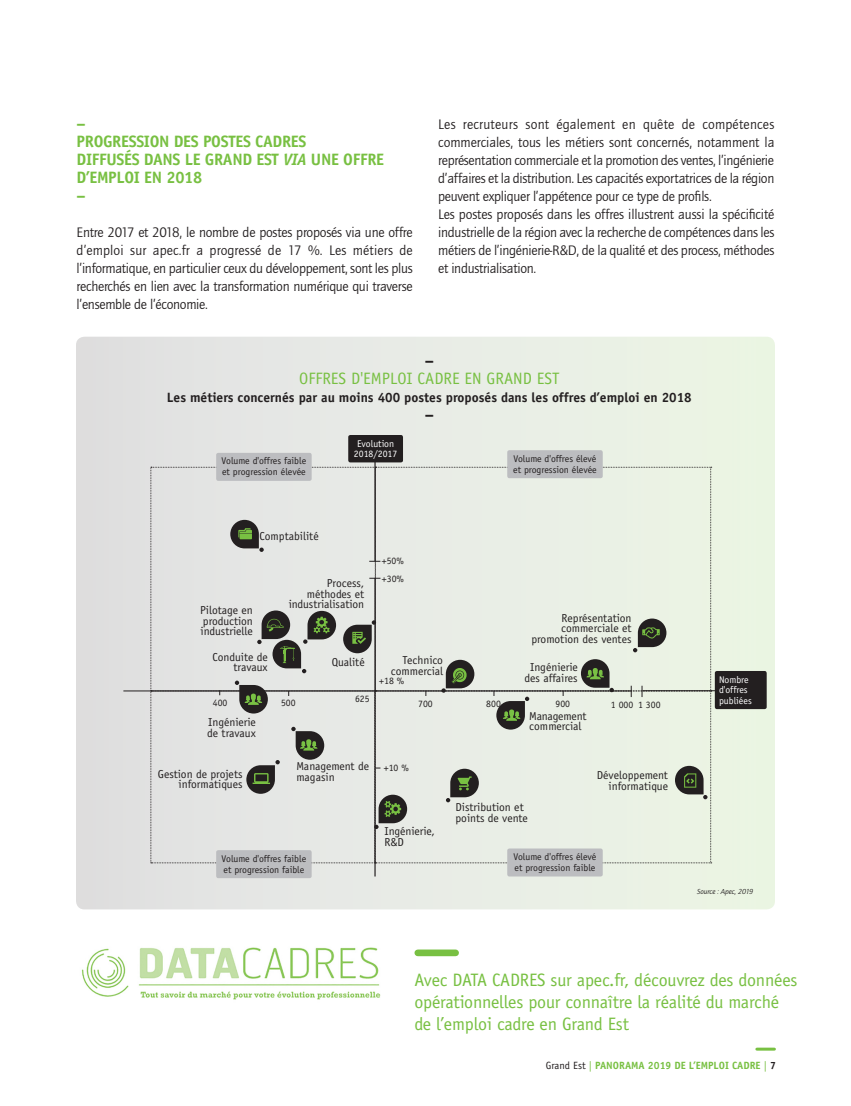
<style>
.page{position:relative;width:851px;height:1106px;background:#fff}
.page>*{position:absolute;margin:0;border:0;box-sizing:border-box;transform-origin:0 0}
.t1{font:18px/21.6px "Officina Sans";letter-spacing:-.01em;color:#78c042}
.t2{font:700 16.5px/18px "Officina Sans";letter-spacing:-.02em;color:#78c042}
.t3{font:16.5px "Officina Sans";color:#78c042}
.t4{font:700 16.5px "Officina Sans";color:#231f20}
.t5{font:14.25px/18px "Quay Itc T";letter-spacing:-.02em;color:#231f20;text-align:justify}
.t6{font:700 13.5px "Officina Sans";color:#231f20}
.t7{font:11.55px/10.8px "Officina Sans";color:#231f20;text-align:right}
.t8{font:700 10.5px "Officina Sans";color:#78c042}
.t9{font:9.75px/10.8px "Officina Sans";color:#231f20}
.t10{font:9.75px/10.8px "Officina Sans";color:#fff}
.t11{font:italic 7.5px "Quay Itc T";color:#231f20}
.s1{font-style:italic}
.s2{font-weight:400;color:#231f20}
.s3{font-weight:400}
.s4{color:#231f20}
</style>
<div class="page">
<hr style="left:756px;top:1047px;width:18px;height:3px;background:#78c042">
<div style="left:76px;top:337px;width:698px;height:572px;background:linear-gradient(to right,#e1dfe2,#edf6e5);border-radius:9px"></div>
<div style="left:216px;top:453px;width:95px;height:28px;background:#bcbdc0;border-radius:2px"></div>
<div style="left:216px;top:850px;width:95px;height:28px;background:#bcbdc0;border-radius:2px"></div>
<div style="left:417px;top:949px;width:38px;height:7px;background:#78c042"></div>
<img style="left:81px;top:947px;width:300px;height:53px">
<hr style="left:123px;top:690px;width:508px;height:1px;background:#231f20">
<hr style="left:642px;top:690px;width:87px;height:1px;background:#231f20">
<div style="left:507px;top:450px;width:95px;height:28px;background:#bcbdc0;border-radius:2px"></div>
<div style="left:507px;top:848px;width:95px;height:28px;background:#bcbdc0;border-radius:2px"></div>
<div style="left:714px;top:671px;width:52px;height:38px;background:#231f20;border-radius:2px"></div>
<hr style="left:374px;top:578px;width:1px;height:298px;background:#231f20">
<hr style="left:374px;top:449px;width:1px;height:112px;background:#231f20">
<svg style="left:150px;top:467px;width:561px;height:396px;background:#dbdfd9"></svg>
<div style="left:348px;top:435px;width:55px;height:27px;background:#231f20;border-radius:2px"></div>
<p class="t2" style="left:77px;top:114px;width:309px">–<br>PROGRESSION DES POSTES CADRES<br>DIFFUSÉS DANS LE GRAND EST <span class="s1">VIA</span> UNE OFFRE<br>D’EMPLOI EN 2018<br>–</p>
<p class="t5" style="left:77px;top:223px;width:338px">Entre 2017 et 2018, le nombre de postes proposés via une offre d’emploi sur apec.fr a progressé de 17 %. Les métiers de l’informatique, en particulier ceux du développement, sont les plus recherchés en lien avec la transformation numérique qui traverse l’ensemble de l’économie.</p>
<p class="t5" style="left:438px;top:115px;width:337px;text-align:left">Les recruteurs sont également en quête de compétences commerciales, tous les métiers sont concernés, notamment la représentation commerciale et la promotion des ventes, l’ingénierie d’affaires et la distribution. Les capacités exportatrices de la région peuvent expliquer l’appétence pour ce type de profils.<br>Les postes proposés dans les offres illustrent aussi la spécificité industrielle de la région avec la recherche de compétences dans les métiers de l’ingénierie-R&amp;D, de la qualité et des process, méthodes et industrialisation.</p>
<p class="t4" style="left:424px;top:350px;width:11px">–</p>
<p class="t3" style="left:299px;top:368px;width:262px">OFFRES D'EMPLOI CADRE EN GRAND EST</p>
<p class="t6" style="left:167px;top:388px;width:526px">Les métiers concernés par au moins 400 postes proposés dans les offres d’emploi en 2018</p>
<p class="t4" style="left:424px;top:404px;width:11px">–</p>
<p class="t9" style="left:221px;top:456px;width:86px">Volume d'offres faible et progression élevée</p>
<p class="t7" style="left:259px;top:530px;width:61px">Comptabilité</p>
<p class="t10" style="left:354px;top:438px;width:45px;text-align:center">Evolution<br>2018/2017</p>
<p class="t9" style="left:382px;top:555px;width:24px">+50%</p>
<p class="t7" style="left:200px;top:604px;width:54px;text-align:justify">Pilotage en production industrielle</p>
<p class="t7" style="left:212px;top:651px;width:57px">Conduite de travaux</p>
<p class="t7" style="left:288px;top:577px;width:77px">Process, méthodes et industrialisation</p>
<p class="t9" style="left:382px;top:573px;width:24px">+30%</p>
<p class="t7" style="left:332px;top:656px;width:34px">Qualité</p>
<p class="t7" style="left:391px;top:654px;width:54px">Technico commercial</p>
<p class="t9" style="left:379px;top:675px;width:26px">+18 %</p>
<p class="t9" style="left:513px;top:453px;width:85px">Volume d'offres élevé et progression élevée</p>
<p class="t7" style="left:531px;top:612px;width:102px">Représentation commerciale et promotion des ventes</p>
<p class="t7" style="left:524px;top:661px;width:55px;text-align:center">Ingénierie des affaires</p>
<p class="t9" style="left:213px;top:697px;width:16px">400</p>
<p class="t7" style="left:207px;top:717px;width:50px;text-align:left">Ingénierie de travaux</p>
<p class="t7" style="left:158px;top:768px;width:86px">Gestion de projets informatiques</p>
<p class="t9" style="left:281px;top:697px;width:16px">500</p>
<p class="t9" style="left:355px;top:693px;width:16px">625</p>
<p class="t9" style="left:418px;top:698px;width:16px">700</p>
<p class="t9" style="left:486px;top:698px;width:16px">800</p>
<p class="t9" style="left:555px;top:698px;width:16px">900</p>
<p class="t9" style="left:611px;top:699px;width:51px">1 000 1 300</p>
<p class="t7" style="left:529px;top:710px;width:59px;text-align:left">Management commercial</p>
<p class="t7" style="left:296px;top:761px;width:74px;text-align:left">Management de magasin</p>
<p class="t7" style="left:596px;top:770px;width:73px">Développement informatique</p>
<p class="t9" style="left:384px;top:762px;width:26px">+10 %</p>
<p class="t7" style="left:384px;top:826px;width:52px;text-align:left">Ingénierie,<br>R&amp;D</p>
<p class="t7" style="left:455px;top:801px;width:74px;text-align:left">Distribution et points de vente</p>
<p class="t9" style="left:221px;top:853px;width:86px">Volume d'offres faible et progression faible</p>
<p class="t9" style="left:513px;top:851px;width:84px">Volume d'offres élevé et progression faible</p>
<p class="t10" style="left:719px;top:674px;width:34px">Nombre d'offres publiées</p>
<p class="t11" style="left:697px;top:887px;width:57px">Source : Apec, 2019</p>
<p class="t1" style="left:414px;top:969px;width:384px">Avec DATA CADRES sur apec.fr, découvrez des données opérationnelles pour connaître la réalité du marché de l’emploi cadre en Grand Est</p>
<p class="t8" style="left:546px;top:1058px;width:231px"><span class="s2">Grand Est</span> <span class="s3">|</span> PANORAMA 2019 DE L’EMPLOI CADRE <span class="s3">|</span> <span class="s4">7</span></p>
</div>
